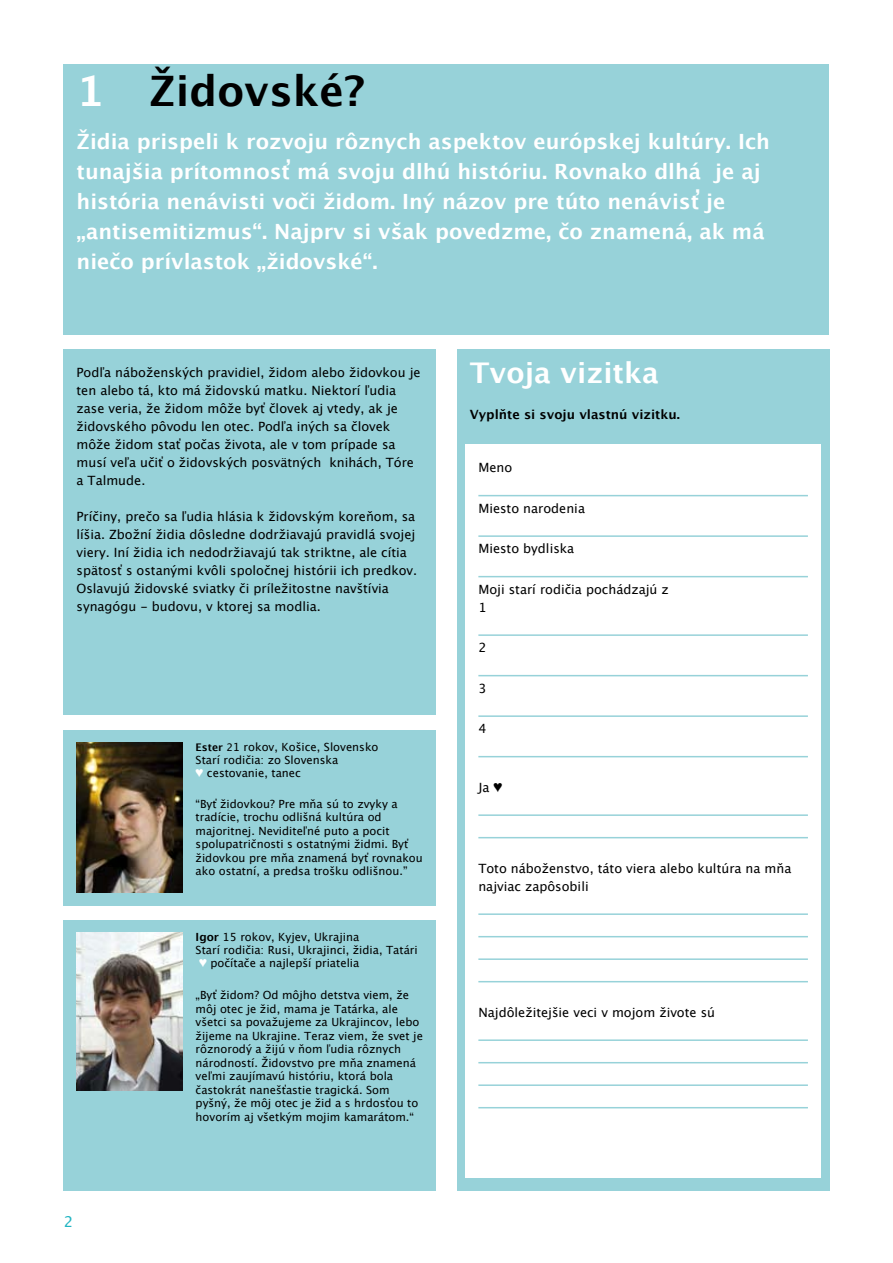
<style>
.page{position:relative;width:893px;height:1263px;background:#fff}
.page>*{position:absolute;margin:0;border:0;box-sizing:border-box;transform-origin:0 0}
.t1{font:700 42px "Lucida Grande";color:#000}
.t2{font:700 28.5px "Lucida Grande";color:#fff}
.t3{font:700 21px/30px "Lucida Grande";color:#fff}
.t4{font:15px "Lucida Grande";color:#22b5c2}
.t5{font:12.75px/18px "Lucida Grande";color:#000}
.t6{font:700 12.75px "Lucida Grande";color:#000}
.t7{font:11.25px/13.5px "Lucida Grande";color:#000}
.s1{color:#fff}
.s2{font-weight:700;font-size:10.5px}
.s3{font-size:10.5px}
.s4{font-weight:700}
</style>
<div class="page">
<div style="left:457px;top:349px;width:372px;height:842px;background:#97d2d9"></div>
<div style="left:64px;top:349px;width:372px;height:366px;background:#97d2d9"></div>
<div style="left:64px;top:64px;width:765px;height:270px;background:#97d2d9"></div>
<div style="left:466px;top:444px;width:355px;height:734px;background:#fff"></div>
<hr style="left:478px;top:495px;width:330px;height:1px;background:#97d2d9">
<hr style="left:478px;top:535px;width:330px;height:2px;background:#97d2d9">
<hr style="left:478px;top:576px;width:330px;height:1px;background:#97d2d9">
<hr style="left:478px;top:634px;width:330px;height:2px;background:#97d2d9">
<hr style="left:478px;top:675px;width:330px;height:1px;background:#97d2d9">
<hr style="left:478px;top:715px;width:330px;height:2px;background:#97d2d9">
<hr style="left:478px;top:756px;width:330px;height:1px;background:#97d2d9">
<hr style="left:478px;top:814px;width:330px;height:2px;background:#97d2d9">
<hr style="left:478px;top:837px;width:330px;height:1px;background:#97d2d9">
<hr style="left:478px;top:913px;width:330px;height:2px;background:#97d2d9">
<hr style="left:478px;top:936px;width:330px;height:1px;background:#97d2d9">
<hr style="left:478px;top:958px;width:330px;height:2px;background:#97d2d9">
<hr style="left:478px;top:981px;width:330px;height:1px;background:#97d2d9">
<hr style="left:478px;top:1039px;width:330px;height:2px;background:#97d2d9">
<hr style="left:478px;top:1062px;width:330px;height:1px;background:#97d2d9">
<hr style="left:478px;top:1084px;width:330px;height:2px;background:#97d2d9">
<hr style="left:478px;top:1107px;width:330px;height:1px;background:#97d2d9">
<div style="left:64px;top:730px;width:372px;height:175px;background:#97d2d9"></div>
<img style="left:77px;top:742px;width:106px;height:150px">
<div style="left:64px;top:920px;width:372px;height:271px;background:#97d2d9"></div>
<img style="left:77px;top:933px;width:106px;height:157px">
<h1 class="t1" style="left:77px;top:67px;width:290px"><span class="s1">1</span> Židovské?</h1>
<p class="t3" style="left:77px;top:127px;width:695px">Židia prispeli k rozvoju rôznych aspektov európskej kultúry. Ich tunajšia prítomnosť má svoju dlhú históriu. Rovnako dlhá je aj história nenávisti voči židom. Iný názov pre túto nenávisť je „antisemitizmus“. Najprv si však povedzme, čo znamená, ak má niečo prívlastok „židovské“.</p>
<p class="t5" style="left:77px;top:364px;width:346px">Podľa náboženských pravidiel, židom alebo židovkou je ten alebo tá, kto má židovskú matku. Niektorí ľudia zase veria, že židom môže byť človek aj vtedy, ak je židovského pôvodu len otec. Podľa iných sa človek môže židom stať počas života, ale v tom prípade sa musí veľa učiť o židovských posvätných knihách, Tóre a Talmude.</p>
<p class="t5" style="left:77px;top:508px;width:342px">Príčiny, prečo sa ľudia hlásia k židovským koreňom, sa líšia. Zbožní židia dôsledne dodržiavajú pravidlá svojej viery. Iní židia ich nedodržiavajú tak striktne, ale cítia spätosť s ostanými kvôli spoločnej histórii ich predkov.<br>Oslavujú židovské sviatky či príležitostne navštívia synagógu - budovu, v ktorej sa modlia.</p>
<p class="t7" style="left:196px;top:741px;width:184px;line-height:12.8px"><span class="s2">Ester</span> <span class="s3">2</span>1 rokov, Košice, Slovensko<br>Starí rodičia: zo Slovenska<br><span class="s1">♥</span> cestovanie, tanec</p>
<p class="t7" style="left:196px;top:797px;width:229px">“Byť židovkou? Pre mňa sú to zvyky a tradície, trochu odlišná kultúra od majoritnej. Neviditeľné puto a pocit spolupatričnosti s ostatnými židmi. Byť židovkou pre mňa znamená byť rovnakou ako ostatní, a predsa trošku odlišnou.”</p>
<p class="t4" style="left:64px;top:1213px;width:11px">2</p>
<p class="t7" style="left:196px;top:930px;width:165px"><span class="s4">Igor</span> 15 rokov, Kyjev, Ukrajina</p>
<p class="t7" style="left:196px;top:943px;width:224px">Starí rodičia: Rusi, Ukrajinci, židia, Tatári</p>
<p class="t7" style="left:199px;top:956px;width:162px"><span class="s1">♥</span> počítače a najlepší priatelia</p>
<p class="t7" style="left:196px;top:989px;width:229px">„Byť židom? Od môjho detstva viem, že môj otec je žid, mama je Tatárka, ale všetci sa považujeme za Ukrajincov, lebo žijeme na Ukrajine. Teraz viem, že svet je rôznorodý a žijú v ňom ľudia rôznych národností. Židovstvo pre mňa znamená veľmi zaujímavú históriu, ktorá bola častokrát nanešťastie tragická. Som pyšný, že môj otec je žid a s hrdosťou to hovorím aj všetkým mojim kamarátom.“</p>
<h2 class="t2" style="left:470px;top:356px;width:191px">Tvoja vizitka</h2>
<p class="t6" style="left:470px;top:407px;width:212px">Vyplňte si svoju vlastnú vizitku.</p>
<p class="t5" style="left:478px;top:459px;width:35px">Meno</p>
<p class="t5" style="left:478px;top:499px;width:108px">Miesto narodenia</p>
<p class="t5" style="left:478px;top:540px;width:97px">Miesto bydliska</p>
<p class="t5" style="left:478px;top:580px;width:192px">Moji starí rodičia pochádzajú z<br>1</p>
<p class="t5" style="left:478px;top:639px;width:10px">2</p>
<p class="t5" style="left:478px;top:679px;width:10px">3</p>
<p class="t5" style="left:478px;top:720px;width:10px">4</p>
<p class="t5" style="left:478px;top:778px;width:25px">Ja ♥</p>
<p class="t5" style="left:478px;top:859px;width:315px">Toto náboženstvo, táto viera alebo kultúra na mňa najviac zapôsobili</p>
<p class="t5" style="left:478px;top:1003px;width:238px">Najdôležitejšie veci v mojom živote sú</p>
</div>
